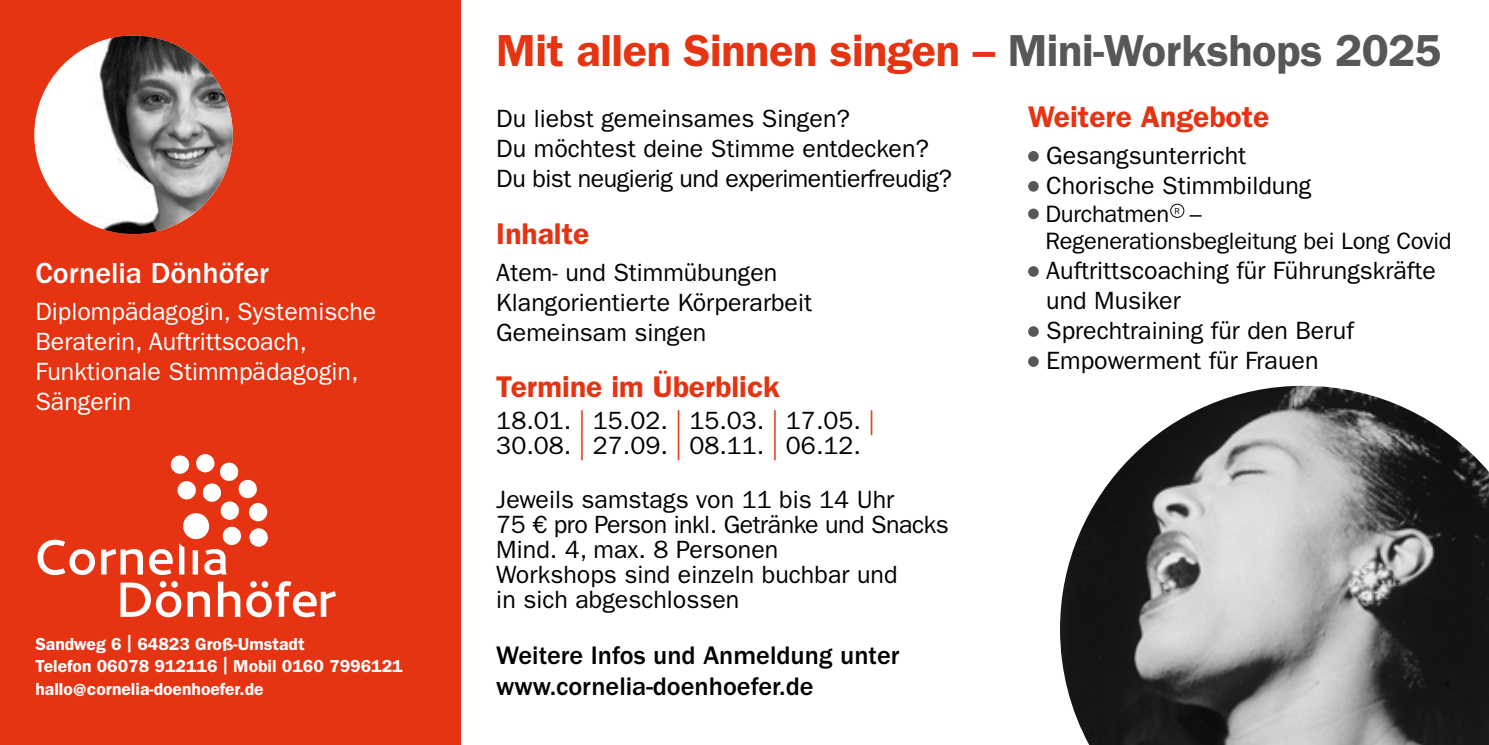
<style>
.page{position:relative;width:1489px;height:745px;background:#fff}
.page>*{position:absolute;margin:0;border:0;box-sizing:border-box;transform-origin:0 0}
.t1{font:600 45px "ITC Franklin Gothic Std";letter-spacing:-.01em;color:#e63312}
.t2{font:600 30px "ITC Franklin Gothic Std";color:#e63312}
.t3{font:500 30px "ITC Franklin Gothic Std";color:#fff}
.t4{font:500 26.25px/31.2px "ITC Franklin Gothic Std";color:#000}
.t5{font:25px/30px "ITC Franklin Gothic Std";color:#000}
.t6{font:25px/30px "ITC Franklin Gothic Std";color:#fff}
.t7{font:23.75px/27.5px "ITC Franklin Gothic Std";letter-spacing:-.01em;color:#000}
.t8{font:600 17.5px/22.5px "ITC Franklin Gothic Std";color:#fff}
.t9{font:8.75px "ITC Franklin Gothic Std";color:#000}
.s1{color:#575756}
.s2{color:#e63312}
</style>
<div class="page">
<div style="left:0;top:0;width:461px;height:744px;background:#e63312"></div>
<svg style="left:37px;top:454px;width:231px;height:120px"></svg>
<svg style="left:120px;top:581px;width:216px;height:36px"></svg>
<div style="left:34px;top:35px;width:199px;height:199px;background:#fff;border-radius:50%"></div>
<img style="left:76px;top:35px;width:157px;height:199px">
<div style="left:1028px;top:151px;width:10px;height:10px;background:#575756;border-radius:50%"></div>
<div style="left:1028px;top:181px;width:10px;height:10px;background:#575756;border-radius:50%"></div>
<div style="left:1028px;top:208px;width:10px;height:11px;background:#575756;border-radius:50%"></div>
<div style="left:1028px;top:266px;width:10px;height:10px;background:#575756;border-radius:50%"></div>
<div style="left:1028px;top:326px;width:10px;height:10px;background:#575756;border-radius:50%"></div>
<div style="left:1028px;top:356px;width:10px;height:10px;background:#575756;border-radius:50%"></div>
<img style="left:1060px;top:385px;width:428px;height:359px">
<div style="left:1170px;top:204px;width:13px;height:13px;border:1px solid #000;border-radius:50%"></div>
<p class="t3" style="left:35px;top:256px;width:235px">Cornelia Dönhöfer</p>
<p class="t6" style="left:35px;top:297px;width:342px">Diplompädagogin, Systemische<br>Beraterin, Auftrittscoach,<br>Funktionale Stimmpädagogin,<br>Sängerin</p>
<p class="t8" style="left:35px;top:632px;width:369px">Sandweg 6 | 64823 Groß-Umstadt<br>Telefon 06078 912116 | Mobil 0160 7996121 hallo@cornelia-doenhoefer.de</p>
<h1 class="t1" style="left:496px;top:24px;width:946px">Mit allen Sinnen singen – <span class="s1">Mini-Workshops 2025</span></h1>
<p class="t5" style="left:496px;top:104px;width:457px">Du liebst gemeinsames Singen?<br>Du möchtest deine Stimme entdecken?<br>Du bist neugierig und experimentierfreudig?</p>
<p class="t2" style="left:496px;top:215px;width:94px">Inhalte</p>
<p class="t5" style="left:496px;top:257px;width:317px">Atem- und Stimmübungen<br>Klangorientierte Körperarbeit<br>Gemeinsam singen</p>
<p class="t2" style="left:496px;top:369px;width:285px">Termine im Überblick</p>
<p class="t5" style="left:496px;top:408px;width:380px;line-height:25px">18.01. <span class="s2">|</span> 15.02. <span class="s2">|</span> 15.03. <span class="s2">|</span> 17.05. <span class="s2">|<br></span>30.08. <span class="s2">|</span> 27.09. <span class="s2">|</span> 08.11. <span class="s2">|</span> 06.12.</p>
<p class="t5" style="left:496px;top:486px;width:454px;line-height:25px">Jeweils samstags von 11 bis 14 Uhr<br>75 € pro Person inkl. Getränke und Snacks<br>Mind. 4, max. 8 Personen<br>Workshops sind einzeln buchbar und<br>in sich abgeschlossen</p>
<p class="t4" style="left:496px;top:639px;width:404px">Weitere Infos und Anmeldung unter www.cornelia-doenhoefer.de</p>
<p class="t2" style="left:1028px;top:99px;width:243px">Weitere Angebote</p>
<p class="t5" style="left:1046px;top:141px;width:267px">Gesangsunterricht<br>Chorische Stimmbildung</p>
<p class="t7" style="left:1045px;top:200px;width:408px">Durchatmen –<br>Regenerationsbegleitung bei Long Covid</p>
<p class="t5" style="left:1046px;top:256px;width:391px">Auftrittscoaching für Führungskräfte und Musiker<br>Sprechtraining für den Beruf<br>Empowerment für Frauen</p>
<p class="t9" style="left:1174px;top:206px;width:7px">R</p>
</div>
